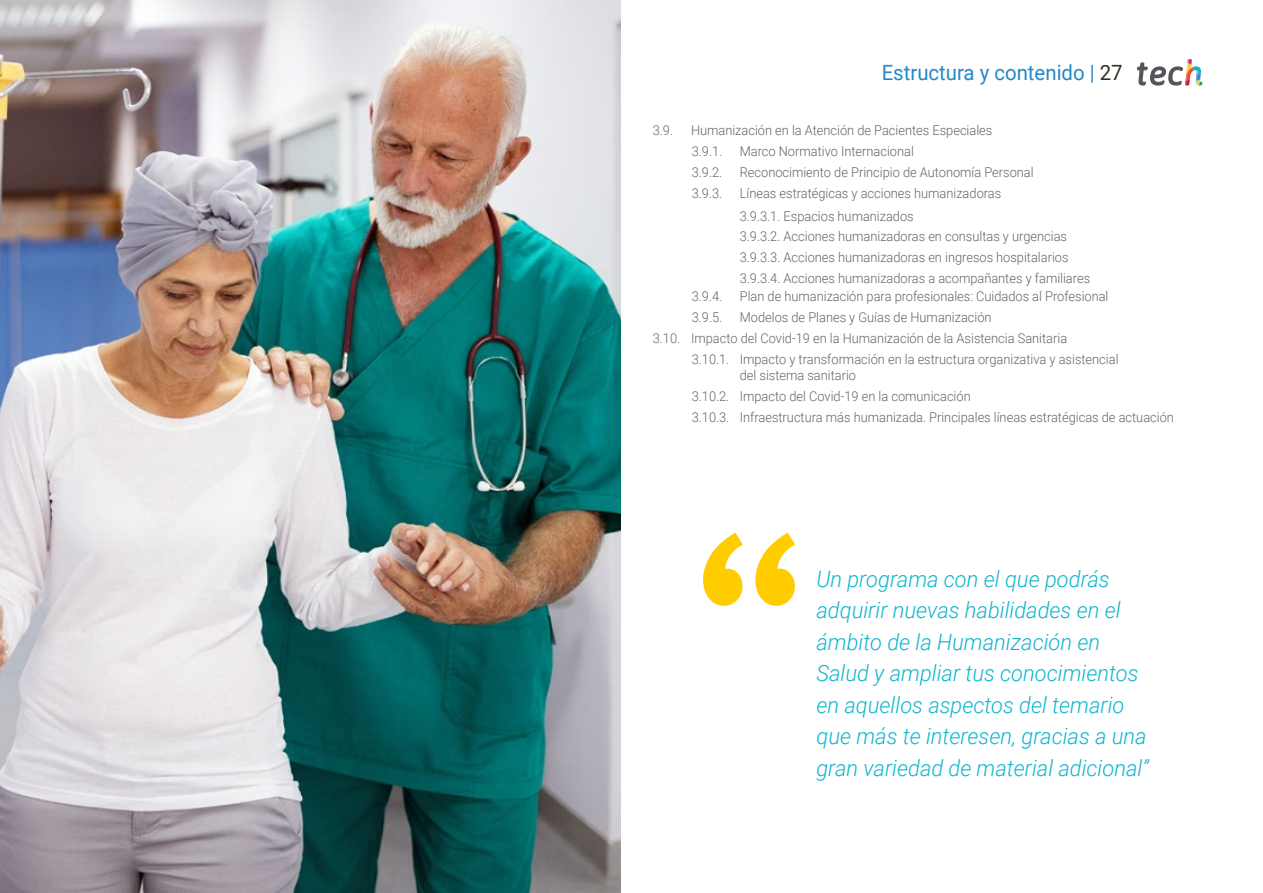
<style>
.page{position:relative;width:1263px;height:893px;background:#fff}
.page>*{position:absolute;margin:0;border:0;box-sizing:border-box;transform-origin:0 0}
.t1{font:italic 300 22.5px/31.5px "Roboto";color:#0fb6cf}
.t2{font:21px "Roboto";color:#2488c9}
.t3{font:300 13.5px/20.7px "Roboto";color:#61646a;scale:.95 1}
.s1{color:#312e20}
</style>
<div class="page">
<img style="left:0;top:0;width:621px;height:893px">
<svg style="left:703px;top:533px;width:92px;height:73px"></svg>
<svg style="left:1137px;top:59px;width:65px;height:27px"></svg>
<h2 class="t2" style="left:882px;top:57px;width:242px">Estructura y contenido | <span class="s1">27</span></h2>
<p class="t3" style="left:653px;top:120px;width:23px">3.9.</p>
<p class="t3" style="left:691px;top:120px;width:319px">Humanización en la Atención de Pacientes Especiales<br>3.9.1.</p>
<p class="t3" style="left:740px;top:141px;width:185px">Marco Normativo Internacional</p>
<p class="t3" style="left:692px;top:161px;width:34px">3.9.2.</p>
<p class="t3" style="left:740px;top:161px;width:311px">Reconocimiento de Principio de Autonomía Personal</p>
<p class="t3" style="left:692px;top:182px;width:34px">3.9.3.</p>
<p class="t3" style="left:740px;top:181px;width:277px;line-height:23px">Líneas estratégicas y acciones humanizadoras<br>3.9.3.1. Espacios humanizados</p>
<p class="t3" style="left:740px;top:226px;width:370px">3.9.3.2. Acciones humanizadoras en consultas y urgencias<br>3.9.3.3. Acciones humanizadoras en ingresos hospitalarios<br>3.9.3.4. Acciones humanizadoras a acompañantes y familiares</p>
<p class="t3" style="left:692px;top:286px;width:34px">3.9.4.</p>
<p class="t3" style="left:740px;top:286px;width:390px">Plan de humanización para profesionales: Cuidados al Profesional</p>
<p class="t3" style="left:692px;top:307px;width:34px">3.9.5.</p>
<p class="t3" style="left:740px;top:307px;width:267px">Modelos de Planes y Guías de Humanización</p>
<p class="t3" style="left:653px;top:327px;width:438px">3.10. Impacto del Covid-19 en la Humanización de la Asistencia Sanitaria</p>
<p class="t3" style="left:692px;top:348px;width:451px">3.10.1. Impacto y transformación en la estructura organizativa y asistencial</p>
<p class="t3" style="left:692px;top:365px;width:509px;text-indent:48px">del sistema sanitario<br>3.10.2. Impacto del Covid-19 en la comunicación<br>3.10.3. Infraestructura más humanizada. Principales líneas estratégicas de actuación</p>
<h1 class="t1" style="left:816px;top:562px;width:334px">Un programa con el que podrás adquirir nuevas habilidades en el ámbito de la Humanización en<br>Salud y ampliar tus conocimientos en aquellos aspectos del temario que más te interesen, gracias a una gran variedad de material adicional”</h1>
</div>
